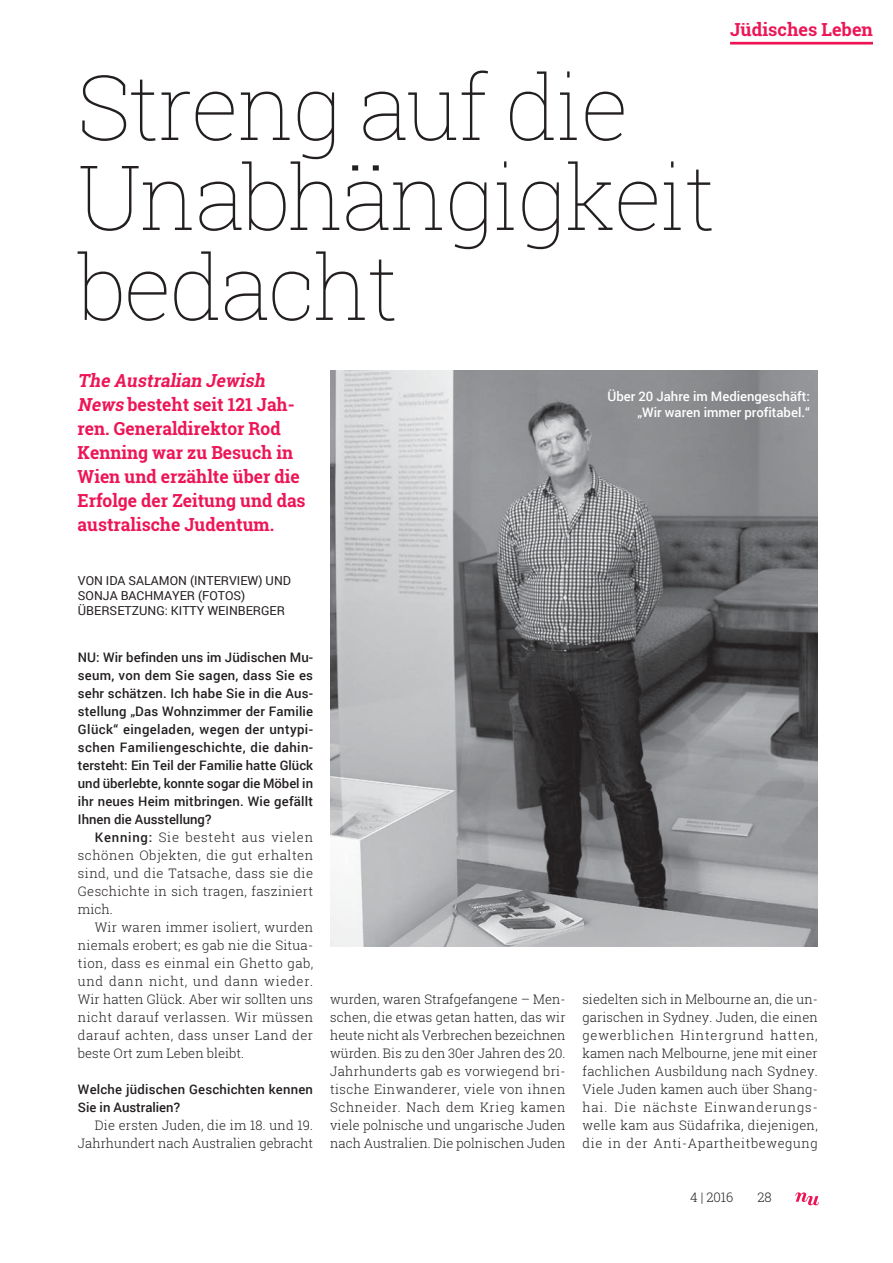
<style>
.page{position:relative;width:893px;height:1263px;background:#fff}
.page>*{position:absolute;margin:0;border:0;box-sizing:border-box;transform-origin:0 0}
.t1{font:100 90px/90px "Roboto Slab";letter-spacing:-.025em;color:#231f20}
.t2{font:700 18px/24px "Roboto Slab";color:#ed1556}
.t3{font:300 13.05px/18px "Roboto Slab";letter-spacing:.01em;color:#231f20;text-align:justify}
.t4{font:500 13.05px/18px "Roboto";letter-spacing:.015em;color:#231f20;text-align:justify}
.t5{font:500 13.05px/15.8px "Roboto";color:#fff;text-align:right}
.t6{font:12.3px/15px "Roboto";color:#231f20}
.s1{font-style:italic}
.s2{font-family:"Roboto";font-weight:500}
</style>
<div class="page">
<hr style="left:730px;top:42px;width:143px;height:3px;background:#ed1556">
<svg style="left:795px;top:1192px;width:24px;height:14px"></svg>
<img style="left:330px;top:371px;width:488px;height:575px">
<h1 class="t1" style="left:78px;top:60px;width:640px">Streng auf die<br>Unabhängigkeit bedacht</h1>
<h2 class="t2" style="left:730px;top:17px;width:144px">Jüdisches Leben</h2>
<h2 class="t2" style="left:78px;top:368px;width:229px"><span class="s1">The Australian Jewish<br>News</span> besteht seit 121 Jah&shy;ren. Generaldirektor Rod<br>Kenning war zu Besuch in<br>Wien und erzählte über die<br>Erfolge der Zeitung und das australische Judentum.</h2>
<p class="t5" style="left:607px;top:388px;width:204px">Über 20 Jahre im Mediengeschäft: „Wir waren immer profitabel.“</p>
<p class="t6" style="left:78px;top:573px;width:215px">VON IDA SALAMON (INTERVIEW) UND<br>SONJA BACHMAYER (FOTOS)<br>ÜBERSETZUNG: KITTY WEINBERGER</p>
<p class="t4" style="left:78px;top:648px;width:237px">NU: Wir befinden uns im Jüdischen Mu&shy;seum, von dem Sie sagen, dass Sie es sehr schätzen. Ich habe Sie in die Aus&shy;stellung „Das Wohnzimmer der Familie Glück“ eingeladen, wegen der untypi&shy;schen Familiengeschichte, die dahin&shy;tersteht: Ein Teil der Familie hatte Glück und überlebte, konnte sogar die Möbel in ihr neues Heim mitbringen. Wie gefällt Ihnen die Ausstellung?</p>
<p class="t3" style="left:78px;top:828px;width:237px;text-indent:17px"><span class="s2">Kenning:</span> Sie besteht aus vielen schönen Objekten, die gut erhalten sind, und die Tatsache, dass sie die Geschichte in sich tragen, fasziniert mich.</p>
<p class="t3" style="left:78px;top:918px;width:237px;text-indent:17px">Wir waren immer isoliert, wurden niemals erobert; es gab nie die Situa&shy;tion, dass es einmal ein Ghetto gab, und dann nicht, und dann wieder.<br>Wir hatten Glück. Aber wir sollten uns nicht darauf verlassen. Wir müssen darauf achten, dass unser Land der beste Ort zum Leben bleibt.</p>
<p class="t4" style="left:78px;top:1080px;width:237px">Welche jüdischen Geschichten kennen<br>Sie in Australien?</p>
<p class="t3" style="left:78px;top:1116px;width:237px;text-align:right">Die ersten Juden, die im 18. und 19.<br>Jahrhundert nach Australien gebracht</p>
<p class="t3" style="left:330px;top:990px;width:237px">wurden, waren Strafgefangene – Men&shy;schen, die etwas getan hatten, das wir heute nicht als Verbrechen bezeichnen würden. Bis zu den 30er Jahren des 20.<br>Jahrhunderts gab es vorwiegend bri&shy;tische Einwanderer, viele von ihnen Schneider. Nach dem Krieg kamen viele polnische und ungarische Juden nach Australien. Die polnischen Juden</p>
<p class="t3" style="left:582px;top:990px;width:237px">siedelten sich in Melbourne an, die un&shy;garischen in Sydney. Juden, die einen gewerblichen Hintergrund hatten, kamen nach Melbourne, jene mit einer fachlichen Ausbildung nach Sydney.<br>Viele Juden kamen auch über Shang&shy;hai. Die nächste Einwanderungs&shy;welle kam aus Südafrika, diejenigen, die in der Anti-Apartheitbewegung</p>
<p class="t3" style="left:690px;top:1188px;width:45px">4 | 2016</p>
<p class="t3" style="left:757px;top:1188px;width:16px">28</p>
</div>
